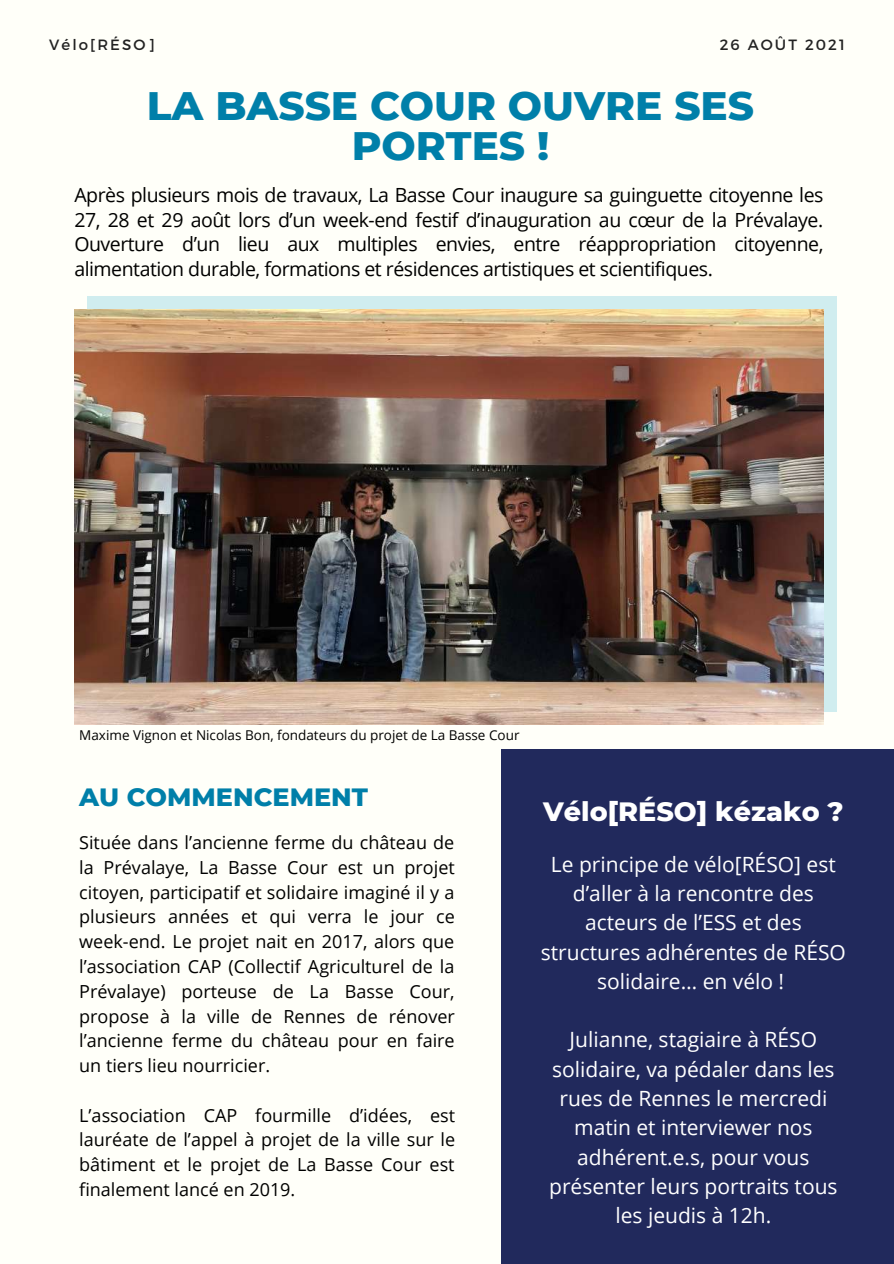
<style>
.page{position:relative;width:894px;height:1264px;background:#fff}
.page>*{position:absolute;margin:0;border:0;box-sizing:border-box;transform-origin:0 0}
.t1{font:800 40.5px/40.5px "Montserrat";color:#007fa9;text-align:center}
.t2{font:800 27px "Montserrat";color:#fff}
.t3{font:800 25.5px "Montserrat";color:#007fa9}
.t4{font:21px/29.2px "Open Sans";color:#fff;text-align:center}
.t5{font:19.5px/24.8px "Open Sans";letter-spacing:-.025em;color:#000;text-align:justify}
.t6{font:18px/24.8px "Open Sans";color:#000;text-align:justify}
.t7{font:14.85px "Montserrat";letter-spacing:.14em;color:#222}
.t8{font:13.5px "Open Sans";color:#000}
</style>
<div class="page">
<div style="left:0;top:0;width:893px;height:1263px;background:#fffff9"></div>
<div style="left:87px;top:296px;width:749px;height:416px;background:#d0edef"></div>
<img style="left:74px;top:309px;width:749px;height:415px">
<div style="left:501px;top:748px;width:392px;height:515px;background:#21295c"></div>
<p class="t7" style="left:49px;top:35px;width:107px">Vélo[RÉSO]</p>
<p class="t7" style="left:719px;top:35px;width:127px">26 AOÛT 2021</p>
<h1 class="t1" style="left:147px;top:85px;width:608px">LA BASSE COUR OUVRE SES<br>PORTES !</h1>
<p class="t5" style="left:74px;top:182px;width:750px">Après plusieurs mois de travaux, La Basse Cour inaugure sa guinguette citoyenne les 27, 28 et 29 août lors d’un week-end festif d’inauguration au cœur de la Prévalaye.<br>Ouverture d’un lieu aux multiples envies, entre réappropriation citoyenne, alimentation durable, formations et résidences artistiques et scientifiques.</p>
<p class="t8" style="left:79px;top:726px;width:441px">Maxime Vignon et Nicolas Bon, fondateurs du projet de La Basse Cour</p>
<h3 class="t3" style="left:79px;top:781px;width:290px">AU COMMENCEMENT</h3>
<p class="t6" style="left:79px;top:829px;width:377px">Située dans l’ancienne ferme du château de la Prévalaye, La Basse Cour est un projet citoyen, participatif et solidaire imaginé il y a plusieurs années et qui verra le jour ce week-end. Le projet nait en 2017, alors que l’association CAP (Collectif Agriculturel de la Prévalaye) porteuse de La Basse Cour, propose à la ville de Rennes de rénover l’ancienne ferme du château pour en faire un tiers lieu nourricier.</p>
<p class="t6" style="left:79px;top:1102px;width:377px">L’association CAP fourmille d’idées, est lauréate de l’appel à projet de la ville sur le bâtiment et le projet de La Basse Cour est finalement lancé en 2019.</p>
<h2 class="t2" style="left:543px;top:794px;width:302px">Vélo[RÉSO] kézako ?</h2>
<p class="t4" style="left:540px;top:849px;width:306px">Le principe de vélo[RÉSO] est d’aller à la rencontre des acteurs de l’ESS et des structures adhérentes de RÉSO solidaire… en vélo !</p>
<p class="t4" style="left:549px;top:1024px;width:290px">Julianne, stagiaire à RÉSO solidaire, va pédaler dans les rues de Rennes le mercredi matin et interviewer nos adhérent.e.s, pour vous présenter leurs portraits tous les jeudis à 12h.</p>
</div>
